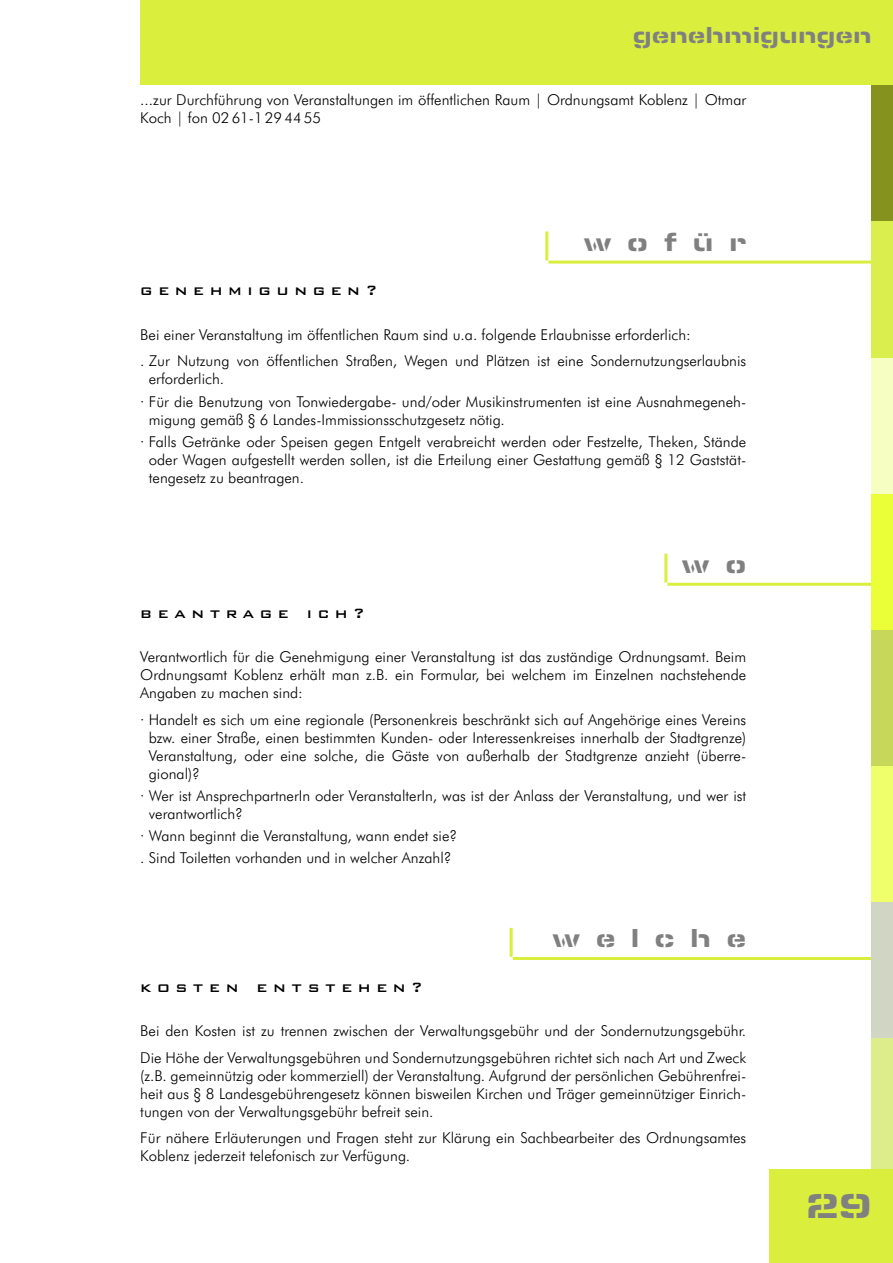
<style>
.page{position:relative;width:893px;height:1263px;background:#fff}
.page>*{position:absolute;margin:0;border:0;box-sizing:border-box;transform-origin:0 0}
.t1{font:36px "Micro Stencil CE Black";color:#808080}
.t2{font:27px "Micro Stencil CE Black";letter-spacing:.565em;color:#808080}
.t3{font:24px "Micro Stencil CE Black";letter-spacing:-.005em;color:#808080}
.t4{font:500 18px "Bank Gothic BT";letter-spacing:.31em;color:#000}
.t5{font:300 15px/18px "Futura BT";color:#000}
</style>
<div class="page">
<hr style="left:513px;top:957px;width:380px;height:3px;background:#d9ee3d">
<hr style="left:510px;top:928px;width:3px;height:29px;background:#d9ee3d">
<hr style="left:667px;top:583px;width:226px;height:3px;background:#d9ee3d">
<hr style="left:664px;top:554px;width:3px;height:29px;background:#d9ee3d">
<hr style="left:548px;top:261px;width:345px;height:3px;background:#d9ee3d">
<hr style="left:545px;top:231px;width:3px;height:29px;background:#d9ee3d">
<div style="left:872px;top:1033px;width:21px;height:141px;background:#deed8b"></div>
<div style="left:872px;top:897px;width:21px;height:140px;background:#d1d5c4"></div>
<div style="left:872px;top:761px;width:21px;height:140px;background:#eeff6b"></div>
<div style="left:872px;top:625px;width:21px;height:140px;background:#c6d759"></div>
<div style="left:872px;top:489px;width:21px;height:140px;background:#ebff38"></div>
<div style="left:872px;top:353px;width:21px;height:140px;background:#f6ffc1"></div>
<div style="left:872px;top:217px;width:21px;height:140px;background:#daee4e"></div>
<div style="left:872px;top:81px;width:21px;height:140px;background:#85921e"></div>
<div style="left:770px;top:1169px;width:123px;height:94px;background:#d9ee3d"></div>
<div style="left:140px;top:0;width:753px;height:85px;background:#d9ee3d"></div>
<h3 class="t3" style="left:633px;top:21px;width:240px">genehmigungen</h3>
<p class="t5" style="left:140px;top:91px;width:607px">...zur Durchführung von Veranstaltungen im öffentlichen Raum | Ordnungsamt Koblenz | Otmar<br>Koch | fon 02 61-1 29 44 55</p>
<p class="t4" style="left:140px;top:279px;width:239px">genehmigungen?</p>
<h2 class="t2" style="left:583px;top:226px;width:165px">wofür</h2>
<p class="t5" style="left:140px;top:321px;width:607px;line-height:26.5px">Bei einer Veranstaltung im öffentlichen Raum sind u.a. folgende Erlaubnisse erforderlich:<br>. Zur Nutzung von öffentlichen Straßen, Wegen und Plätzen ist eine Sondernutzungserlaubnis</p>
<p class="t5" style="left:140px;top:368px;width:607px;line-height:22.2px;text-indent:9px">erforderlich.<br>· Für die Benutzung von Tonwiedergabe- und/oder Musikinstrumenten ist eine Ausnahmegeneh-</p>
<p class="t5" style="left:140px;top:408px;width:607px;line-height:22.2px;text-indent:9px">migung gemäß § 6 Landes-Immissionsschutzgesetz nötig.<br>· Falls Getränke oder Speisen gegen Entgelt verabreicht werden oder Festzelte, Theken, Stände</p>
<p class="t5" style="left:149px;top:451px;width:599px">oder Wagen aufgestellt werden sollen, ist die Erteilung einer Gestattung gemäß § 12 Gaststät&shy;tengesetz zu beantragen.</p>
<p class="t4" style="left:140px;top:601px;width:226px">beantrage ich?</p>
<h2 class="t2" style="left:681px;top:549px;width:66px">w o</h2>
<p class="t5" style="left:140px;top:648px;width:607px;text-align:justify">Verantwortlich für die Genehmigung einer Veranstaltung ist das zuständige Ordnungsamt. Beim Ordnungsamt Koblenz erhält man z.B. ein Formular, bei welchem im Einzelnen nachstehende Angaben zu machen sind:</p>
<p class="t5" style="left:149px;top:710px;width:599px;text-align:justify;text-indent:-9px">· Handelt es sich um eine regionale (Personenkreis beschränkt sich auf Angehörige eines Vereins bzw. einer Straße, einen bestimmten Kunden- oder Interessenkreises innerhalb der Stadtgrenze)<br>Veranstaltung, oder eine solche, die Gäste von außerhalb der Stadtgrenze anzieht (überre&shy;gional)?</p>
<p class="t5" style="left:149px;top:787px;width:599px;text-indent:-9px">· Wer ist AnsprechpartnerIn oder VeranstalterIn, was ist der Anlass der Veranstaltung, und wer ist verantwortlich?</p>
<p class="t5" style="left:140px;top:825px;width:318px;line-height:22.2px">· Wann beginnt die Veranstaltung, wann endet sie? . Sind Toiletten vorhanden und in welcher Anzahl?</p>
<p class="t4" style="left:140px;top:975px;width:284px">kosten entstehen?</p>
<h2 class="t2" style="left:552px;top:923px;width:196px">welche</h2>
<p class="t5" style="left:140px;top:1018px;width:607px;line-height:26.5px">Bei den Kosten ist zu trennen zwischen der Verwaltungsgebühr und der Sondernutzungsgebühr.<br>Die Höhe der Verwaltungsgebühren und Sondernutzungsgebühren richtet sich nach Art und Zweck</p>
<p class="t5" style="left:140px;top:1066px;width:607px;text-align:justify">(z.B. gemeinnützig oder kommerziell) der Veranstaltung. Aufgrund der persönlichen Gebührenfrei&shy;heit aus § 8 Landesgebührengesetz können bisweilen Kirchen und Träger gemeinnütziger Einrich&shy;tungen von der Verwaltungsgebühr befreit sein.</p>
<p class="t5" style="left:140px;top:1129px;width:607px">Für nähere Erläuterungen und Fragen steht zur Klärung ein Sachbearbeiter des Ordnungsamtes<br>Koblenz jederzeit telefonisch zur Verfügung.</p>
<h1 class="t1" style="left:806px;top:1185px;width:67px">29</h1>
</div>
